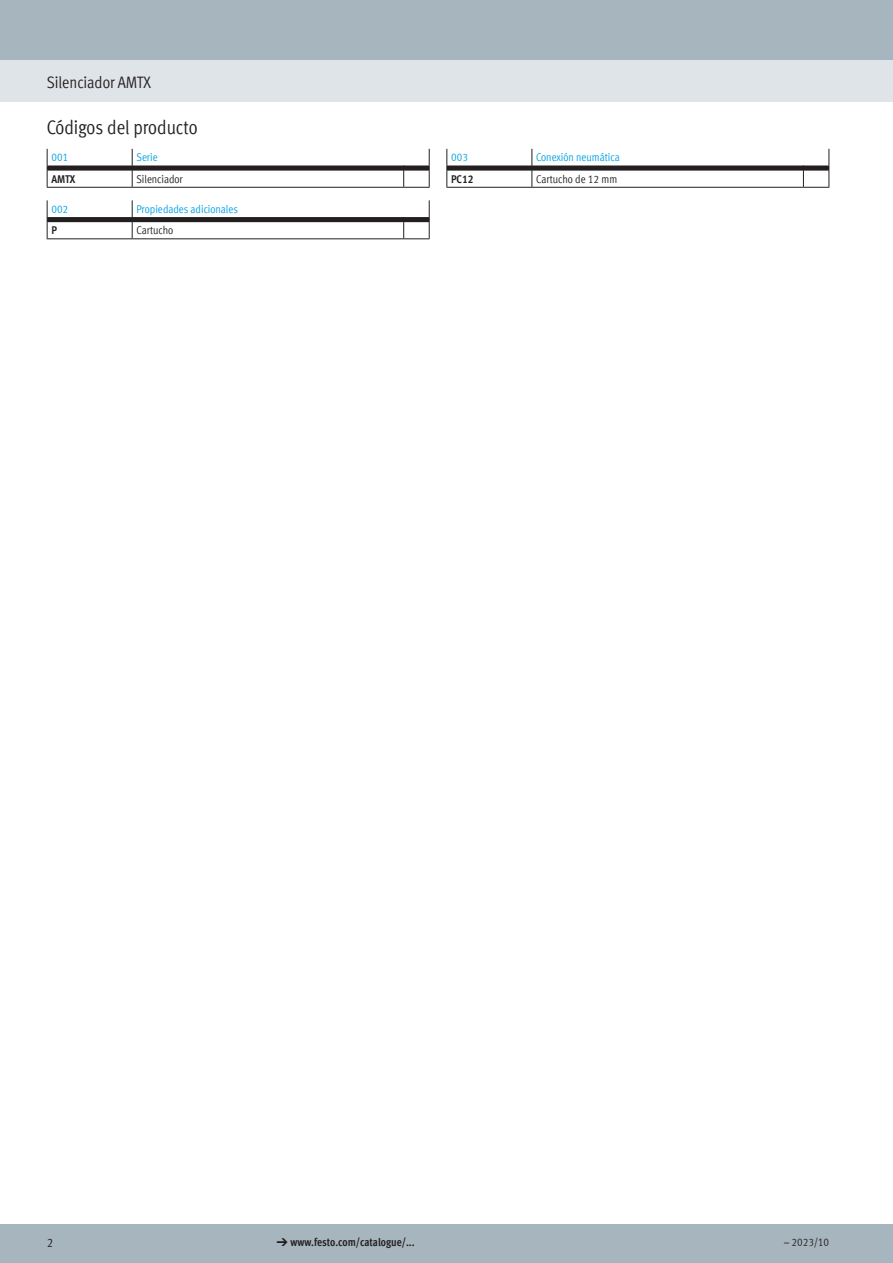
<style>
.page{position:relative;width:893px;height:1263px;background:#fff}
.page>*{position:absolute;margin:0;border:0;box-sizing:border-box;transform-origin:0 0}
.t1{font:condensed 19.5px "Festo";color:#231f20}
.t2{font:condensed 16.5px "Festo";letter-spacing:-.005em;color:#231f20}
.t3{font:condensed 12.75px "Festo";color:#231f20}
.FES_tab_head_2{font:condensed 11.25px "Festo";color:#00a1e3}
.FES_tab_regular{font:condensed 11.25px "Festo";color:#231f20}
.FES_type_code{font:700 condensed 11.25px "Festo";color:#231f20}
.s1{font-family:"Meto Pict 182";font-weight:400;font-stretch:normal}
</style>
<div class="page">
<div style="left:0;top:1225px;width:893px;height:38px;background:#a7b6be"></div>
<div style="left:0;top:60px;width:893px;height:42px;background:#dfe4e8"></div>
<div style="left:0;top:0;width:893px;height:60px;background:#a7b6be"></div>
<svg style="left:47px;top:149px;width:383px;height:39px"></svg>
<svg style="left:47px;top:200px;width:383px;height:39px"></svg>
<svg style="left:446px;top:149px;width:383px;height:39px"></svg>
<h2 class="t2" style="left:47px;top:71px;width:106px">Silenciador AMTX</h2>
<h1 class="t1" style="left:47px;top:113px;width:152px">Códigos del producto</h1>
<p class="FES_tab_head_2" style="left:51px;top:149px;width:18px">001</p>
<p class="FES_tab_head_2" style="left:136px;top:149px;width:23px">Serie</p>
<p class="FES_type_code" style="left:51px;top:170px;width:25px">AMTX</p>
<p class="FES_tab_regular" style="left:136px;top:170px;width:48px">Silenciador</p>
<p class="FES_tab_head_2" style="left:51px;top:201px;width:18px">002</p>
<p class="FES_tab_head_2" style="left:136px;top:201px;width:103px">Propiedades adicionales</p>
<p class="FES_type_code" style="left:51px;top:222px;width:7px">P</p>
<p class="FES_tab_regular" style="left:136px;top:222px;width:38px">Cartucho</p>
<p class="FES_tab_head_2" style="left:451px;top:149px;width:18px">003</p>
<p class="FES_tab_head_2" style="left:536px;top:149px;width:85px">Conexión neumática</p>
<p class="FES_type_code" style="left:451px;top:170px;width:24px">PC12</p>
<p class="FES_tab_regular" style="left:536px;top:170px;width:83px">Cartucho de 12 mm</p>
<p class="t3" style="left:47px;top:1233px;width:8px">2</p>
<p class="FES_type_code" style="left:276px;top:1234px;width:140px"><span class="s1">d</span> www.festo.com/catalogue/...</p>
<p class="FES_tab_regular" style="left:784px;top:1234px;width:46px">– 2023/10</p>
</div>
